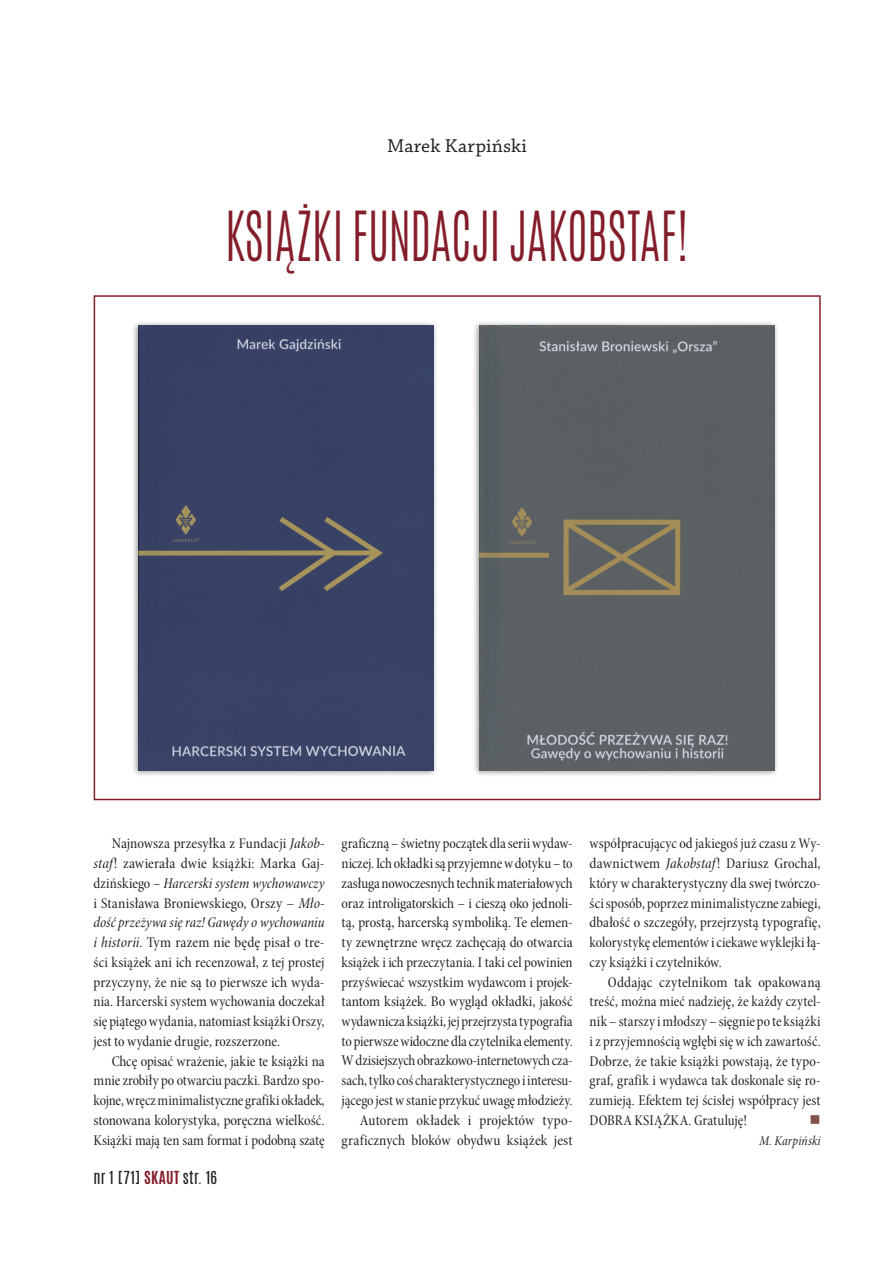
<style>
.page{position:relative;width:893px;height:1263px;background:#fff}
.page>*{position:absolute;margin:0;border:0;box-sizing:border-box;transform-origin:0 0}
.t1{font:300 57.6px "Antonio";color:#841d2a;scale:.83 1}
.t2{font:19.5px "Chaparral Pro Capt";letter-spacing:.01em;color:#231f20}
.t3{font:15px/19.8px "Minion Pro Cn Subh";color:#231f20;text-align:justify}
.t4{font:15px "Minion Pro Cn It Subh";letter-spacing:.005em;color:#231f20}
.t5{font:15px "Antonio";letter-spacing:.02em;color:#231f20}
.t6{font:15px "Open Symbol";color:#82524c}
.t7{font:13.5px "Minion Pro Cn It Subh";letter-spacing:.01em;color:#231f20}
.s1{font-family:"Minion Pro Cn It Subh"}
.s2{font-family:"Minion Pro Cn Subh"}
.s3{font-weight:700;color:#841d2a}
</style>
<div class="page">
<div style="left:94px;top:295px;width:727px;height:505px;border:2px solid #841d2a"></div>
<div style="left:472px;top:320px;width:307px;height:457px;background:#231f20;opacity:.5"></div>
<div style="left:479px;top:325px;width:295px;height:445px;background:#5a6063"></div>
<div style="left:131px;top:320px;width:307px;height:457px;background:#231f20;opacity:.5"></div>
<img style="left:138px;top:325px;width:296px;height:445px">
<h2 class="t2" style="left:387px;top:134px;width:141px">Marek Karpiński</h2>
<h1 class="t1" style="left:225px;top:195px;width:197px">KSIĄŻKI FUNDAC</h1>
<h1 class="t1" style="left:472px;top:195px;width:161px">JI JAKOBSTAF</h1>
<h1 class="t1" style="left:676px;top:195px;width:17px">!</h1>
<p class="t3" style="left:94px;top:834px;width:233px;text-align:right">Najnowsza przesyłka z Fundacji <span class="s1">Jakob&shy;staf</span>! zawierała dwie książki: Marka Gaj-</p>
<p class="t4" style="left:94px;top:873px;width:233px"><span class="s2">dzińskiego –</span> Harcerski system wychowawczy</p>
<p class="t3" style="left:94px;top:893px;width:233px">i Stanisława Broniewskiego, Orszy – <span class="s1">Mło-</span></p>
<p class="t4" style="left:94px;top:913px;width:233px">dość przeżywa się raz! Gawędy o wychowaniu</p>
<p class="t3" style="left:94px;top:932px;width:233px"><span class="s1">i historii</span>. Tym razem nie będę pisał o tre&shy;ści książek ani ich recenzował, z tej prostej przyczyny, że nie są to pierwsze ich wyda&shy;nia. Harcerski system wychowania doczekał się piątego wydania, natomiast książki Orszy, jest to wydanie drugie, rozszerzone.</p>
<p class="t3" style="left:94px;top:1051px;width:233px;text-indent:18px">Chcę opisać wrażenie, jakie te książki na mnie zrobiły po otwarciu paczki. Bardzo spo&shy;kojne, wręcz minimalistyczne grafiki okładek, stonowana kolorystyka, poręczna wielkość.<br>Książki mają ten sam format i podobną szatę</p>
<p class="t5" style="left:94px;top:1166px;width:125px">NR 1 [71] <span class="s3">SKAUT</span> STR. 16</p>
<p class="t3" style="left:342px;top:834px;width:233px;text-align:right">graficzną – świetny początek dla serii wydaw&shy;niczej. Ich okładki są przyjemne w dotyku – to zasługa nowoczesnych technik materiałowych oraz introligatorskich – i cieszą oko jednoli&shy;tą, prostą, harcerską symboliką. Te elemen&shy;ty zewnętrzne wręcz zachęcają do otwarcia książek i ich przeczytania. I taki cel powinien przyświecać wszystkim wydawcom i projek&shy;tantom książek. Bo wygląd okładki, jakość wydawnicza książki, jej przejrzysta typografia to pierwsze widoczne dla czytelnika elementy.<br>W dzisiejszych obrazkowo-internetowych cza&shy;sach, tylko coś charakterystycznego i interesu&shy;jącego jest w stanie przykuć uwagę młodzieży.<br>Autorem okładek i projektów typo&shy;graficznych bloków obydwu książek jest</p>
<p class="t3" style="left:590px;top:834px;width:233px">współpracującyc od jakiegoś już czasu z Wy&shy;dawnictwem <span class="s1">Jakobstaf</span>! Dariusz Grochal, który w charakterystyczny dla swej twórczo&shy;ści sposób, poprzez minimalistyczne zabiegi, dbałość o szczegóły, przejrzystą typografię, kolorystykę elementów i ciekawe wyklejki łą&shy;czy książki i czytelników.</p>
<p class="t3" style="left:590px;top:972px;width:233px;text-indent:18px">Oddając czytelnikom tak opakowaną treść, można mieć nadzieję, że każdy czytel&shy;nik – starszy i młodszy – sięgnie po te książki i z przyjemnością wgłębi się w ich zawartość.<br>Dobrze, że takie książki powstają, że typo&shy;graf, grafik i wydawca tak doskonale się ro&shy;zumieją. Efektem tej ścisłej współpracy jest DOBRA KSIĄŻKA. Gratuluję!</p>
<p class="t6" style="left:809px;top:1111px;width:13px">■</p>
<p class="t7" style="left:759px;top:1132px;width:63px">M. Karpiński</p>
</div>
